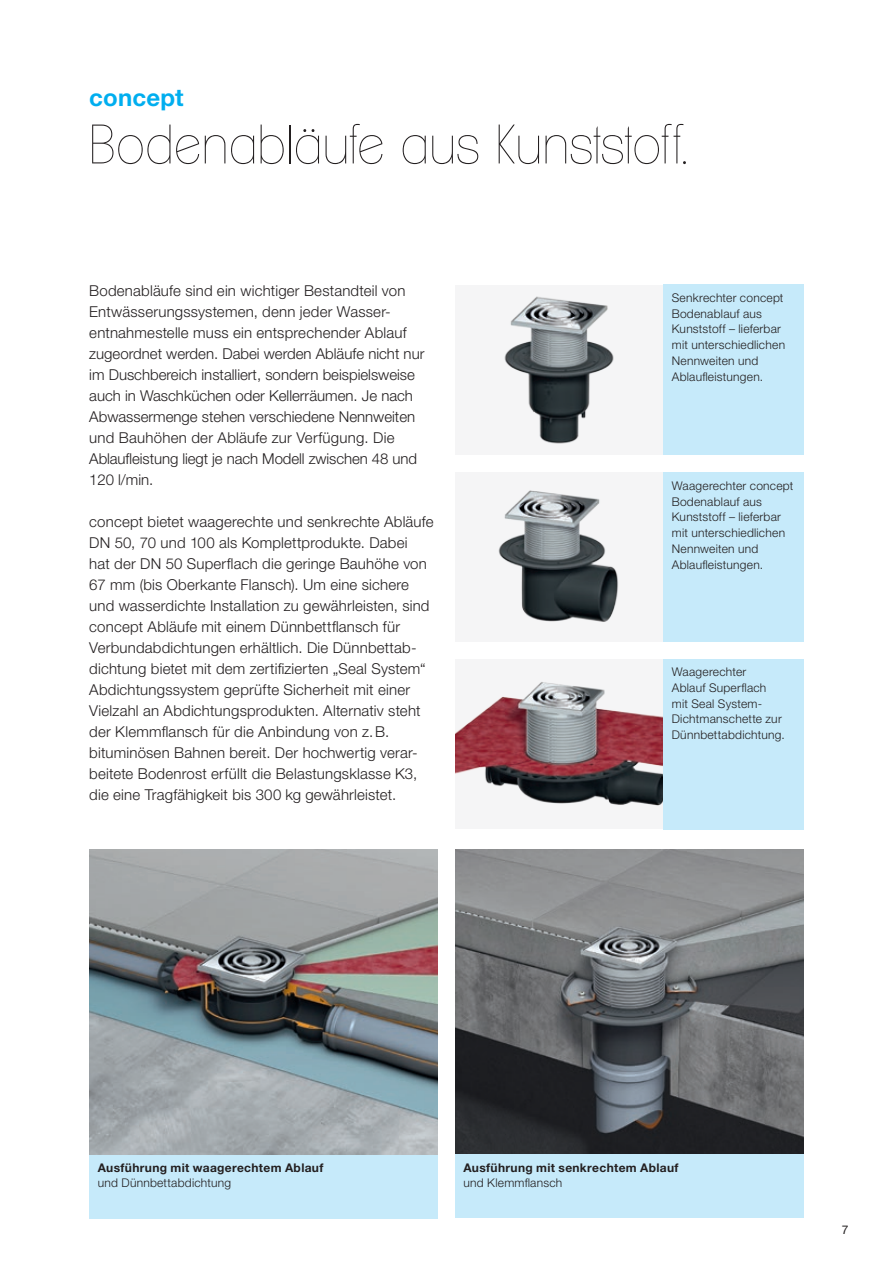
<style>
.page{position:relative;width:893px;height:1263px;background:#fff}
.page>*{position:absolute;margin:0;border:0;box-sizing:border-box;transform-origin:0 0}
.t1{font:100 54px "Clemente P Daa";letter-spacing:.015em;color:#231f20}
.t2{font:700 24px "Helvetica Neue LT Std";letter-spacing:.005em;color:#00aeef}
.t3{font:300 15px/21px "Helvetica Neue LT Std";letter-spacing:.015em;color:#231f20}
.t4{font:300 12px/15.8px "Helvetica Neue LT Std";letter-spacing:.02em;color:#231f20}
.t5{font:700 12px "Helvetica Neue LT Std";letter-spacing:.03em;color:#231f20}
.t6{font:12px "Helvetica Neue LT Std";color:#231f20}
</style>
<div class="page">
<img style="left:89px;top:850px;width:349px;height:305px">
<img style="left:455px;top:850px;width:349px;height:304px">
<img style="left:455px;top:681px;width:208px;height:126px">
<div style="left:89px;top:1155px;width:349px;height:63px;background:#c6eafa"></div>
<div style="left:455px;top:1154px;width:349px;height:64px;background:#c6eafa"></div>
<div style="left:455px;top:285px;width:217px;height:170px;background:#f5f5f6"></div>
<img style="left:504px;top:296px;width:110px;height:148px">
<div style="left:455px;top:472px;width:217px;height:169px;background:#f5f5f6"></div>
<img style="left:498px;top:490px;width:120px;height:132px">
<div style="left:663px;top:659px;width:141px;height:170px;background:#c6eafa"></div>
<div style="left:663px;top:285px;width:141px;height:170px;background:#c6eafa"></div>
<div style="left:663px;top:473px;width:141px;height:169px;background:#c6eafa"></div>
<h2 class="t2" style="left:89px;top:83px;width:96px">concept</h2>
<h1 class="t1" style="left:89px;top:113px;width:600px">Bodenabläufe aus Kunststoff.</h1>
<p class="t3" style="left:89px;top:279px;width:337px">Bodenabläufe sind ein wichtiger Bestandteil von Entwässerungssystemen, denn jeder Wasser&shy;entnahmestelle muss ein entsprechender Ablauf zugeordnet werden. Dabei werden Abläufe nicht nur im Duschbereich installiert, sondern beispielsweise auch in Waschküchen oder Kellerräumen. Je nach Abwassermenge stehen verschiedene Nennweiten und Bauhöhen der Abläufe zur Verfügung. Die Ablaufleistung liegt je nach Modell zwischen 48 und 120 l/min.</p>
<p class="t3" style="left:89px;top:510px;width:346px">concept bietet waagerechte und senkrechte Abläufe DN 50, 70 und 100 als Komplettprodukte. Dabei<br>hat der DN 50 Superflach die geringe Bauhöhe von 67 mm (bis Oberkante Flansch). Um eine sichere und wasserdichte Installation zu gewährleisten, sind concept Abläufe mit einem Dünnbettflansch für Verbundabdichtungen erhältlich. Die Dünnbettab&shy;dichtung bietet mit dem zertifizierten „Seal System“ Abdichtungssystem geprüfte Sicherheit mit einer Vielzahl an Abdichtungsprodukten. Alternativ steht der Klemmflansch für die Anbindung von z.B. bituminösen Bahnen bereit. Der hochwertig verar&shy;beitete Bodenrost erfüllt die Belastungsklasse K3, die eine Tragfähigkeit bis 300 kg gewährleistet.</p>
<p class="t4" style="left:672px;top:290px;width:115px">Senkrechter concept<br>Bodenablauf aus<br>Kunststoff – lieferbar mit unterschiedlichen<br>Nennweiten und<br>Ablaufleistungen.</p>
<p class="t4" style="left:672px;top:477px;width:123px">Waagerechter concept<br>Bodenablauf aus<br>Kunststoff – lieferbar mit unterschiedlichen<br>Nennweiten und<br>Ablaufleistungen.</p>
<p class="t4" style="left:672px;top:664px;width:115px">Waagerechter<br>Ablauf Superflach mit Seal System-<br>Dichtmanschette zur<br>Dünnbettabdichtung.</p>
<p class="t5" style="left:98px;top:1160px;width:227px">Ausführung mit waagerechtem Ablauf</p>
<p class="t4" style="left:98px;top:1175px;width:135px">und Dünnbettabdichtung</p>
<p class="t5" style="left:463px;top:1160px;width:217px">Ausführung mit senkrechtem Ablauf</p>
<p class="t4" style="left:463px;top:1175px;width:100px">und Klemmflansch</p>
<p class="t6" style="left:842px;top:1222px;width:8px">7</p>
</div>
